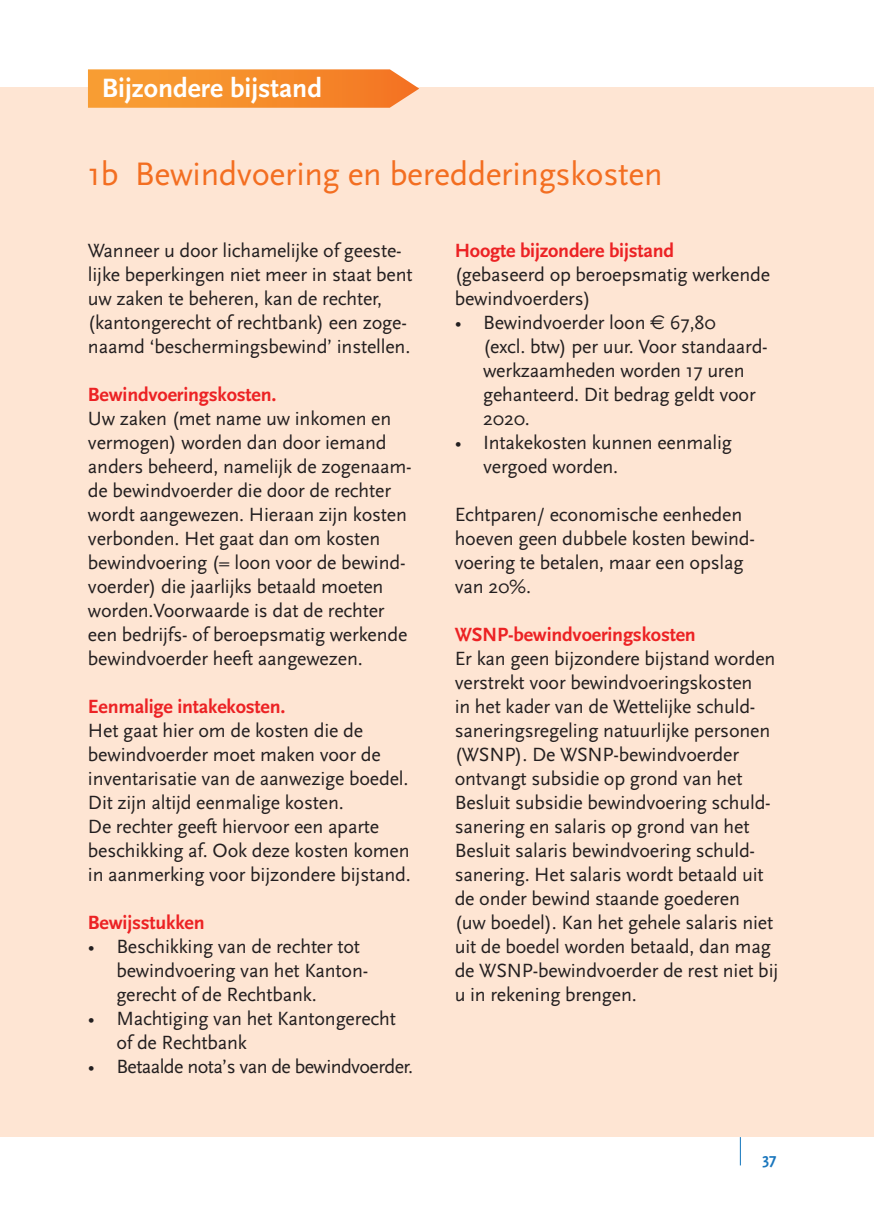
<style>
.page{position:relative;width:874px;height:1225px;background:#fff}
.page>*{position:absolute;margin:0;border:0;box-sizing:border-box;transform-origin:0 0}
.t1{font:34px "Scala Sans";letter-spacing:-.01em;color:#f36e21}
.t2{font:700 27.6px "Scala Sans";color:#fff}
.t3{font:20px/24px "Scala Sans";letter-spacing:-.01em;color:#231f20}
.t4{font:700 20px "Scala Sans";letter-spacing:-.01em;color:#ec2224}
.t5{font:20px "Scala Sans";letter-spacing:-.03em;color:#231f20}
.t6{font:700 16px "Scala Sans";color:#1976bd}
.s1{font-family:"Euro Sans"}
</style>
<div class="page">
<div style="left:0;top:88px;width:873px;height:1049px;background:#fee5d3"></div>
<svg style="left:88px;top:69px;width:331px;height:39px;background:#f69337"></svg>
<svg style="left:739px;top:1137px;width:1px;height:28px"></svg>
<h2 class="t2" style="left:102px;top:73px;width:222px">Bijzondere bijstand</h2>
<h1 class="t1" style="left:88px;top:155px;width:576px">1b Bewindvoering en beredderingskosten</h1>
<p class="t3" style="left:88px;top:239px;width:326px">Wanneer u door lichamelijke of geeste&shy;lijke beperkingen niet meer in staat bent uw zaken te beheren, kan de rechter, (kantongerecht of rechtbank) een zoge&shy;naamd ‘beschermingsbewind’ instellen.</p>
<p class="t4" style="left:88px;top:384px;width:190px">Bewindvoeringskosten.</p>
<p class="t3" style="left:88px;top:407px;width:325px">Uw zaken (met name uw inkomen en vermogen) worden dan door iemand anders beheerd, namelijk de zogenaam&shy;de bewindvoerder die door de rechter wordt aangewezen. Hieraan zijn kosten verbonden. Het gaat dan om kosten bewindvoering (= loon voor de bewind&shy;voerder) die jaarlijks betaald moeten worden.Voorwaarde is dat de rechter een bedrijfs- of beroepsmatig werkende bewindvoerder heeft aangewezen.</p>
<p class="t4" style="left:88px;top:696px;width:199px">Eenmalige intakekosten.</p>
<p class="t3" style="left:88px;top:719px;width:324px">Het gaat hier om de kosten die de bewindvoerder moet maken voor de inventarisatie van de aanwezige boedel.<br>Dit zijn altijd eenmalige kosten.<br>De rechter geeft hiervoor een aparte beschikking af. Ook deze kosten komen in aanmerking voor bijzondere bijstand.</p>
<p class="t4" style="left:88px;top:912px;width:118px">Bewijsstukken</p>
<p class="t3" style="left:116px;top:935px;width:253px;text-indent:-28px">• Beschikking van de rechter tot bewindvoering van het Kanton&shy;gerecht of de Rechtbank.</p>
<p class="t3" style="left:116px;top:1007px;width:281px;text-indent:-28px">• Machtiging van het Kantongerecht of de Rechtbank</p>
<p class="t5" style="left:88px;top:1056px;width:326px">• Betaalde nota’s van de bewindvoerder.</p>
<p class="t4" style="left:454px;top:240px;width:221px">Hoogte bijzondere bijstand</p>
<p class="t3" style="left:454px;top:263px;width:316px">(gebaseerd op beroepsmatig werkende bewindvoerders)</p>
<p class="t3" style="left:483px;top:311px;width:286px;text-indent:-28px">• Bewindvoerder loon <span class="s1">€</span> 67,80<br>(excl. btw) per uur. Voor standaard&shy;werkzaamheden worden 17 uren gehanteerd. Dit bedrag geldt voor<br>2020.</p>
<p class="t3" style="left:483px;top:431px;width:250px;text-indent:-28px">• Intakekosten kunnen eenmalig vergoed worden.</p>
<p class="t3" style="left:454px;top:503px;width:301px">Echtparen/ economische eenheden hoeven geen dubbele kosten bewind&shy;voering te betalen, maar een opslag van 20%.</p>
<p class="t4" style="left:454px;top:624px;width:242px">WSNP-bewindvoeringskosten</p>
<p class="t3" style="left:454px;top:647px;width:325px">Er kan geen bijzondere bijstand worden verstrekt voor bewindvoeringskosten<br>in het kader van de Wettelijke schuld&shy;saneringsregeling natuurlijke personen (WSNP). De WSNP-bewindvoerder ontvangt subsidie op grond van het Besluit subsidie bewindvoering schuld&shy;sanering en salaris op grond van het Besluit salaris bewindvoering schuld&shy;sanering. Het salaris wordt betaald uit de onder bewind staande goederen<br>(uw boedel). Kan het gehele salaris niet uit de boedel worden betaald, dan mag de WSNP-bewindvoerder de rest niet bij u in rekening brengen.</p>
<p class="t6" style="left:762px;top:1150px;width:16px">37</p>
</div>
